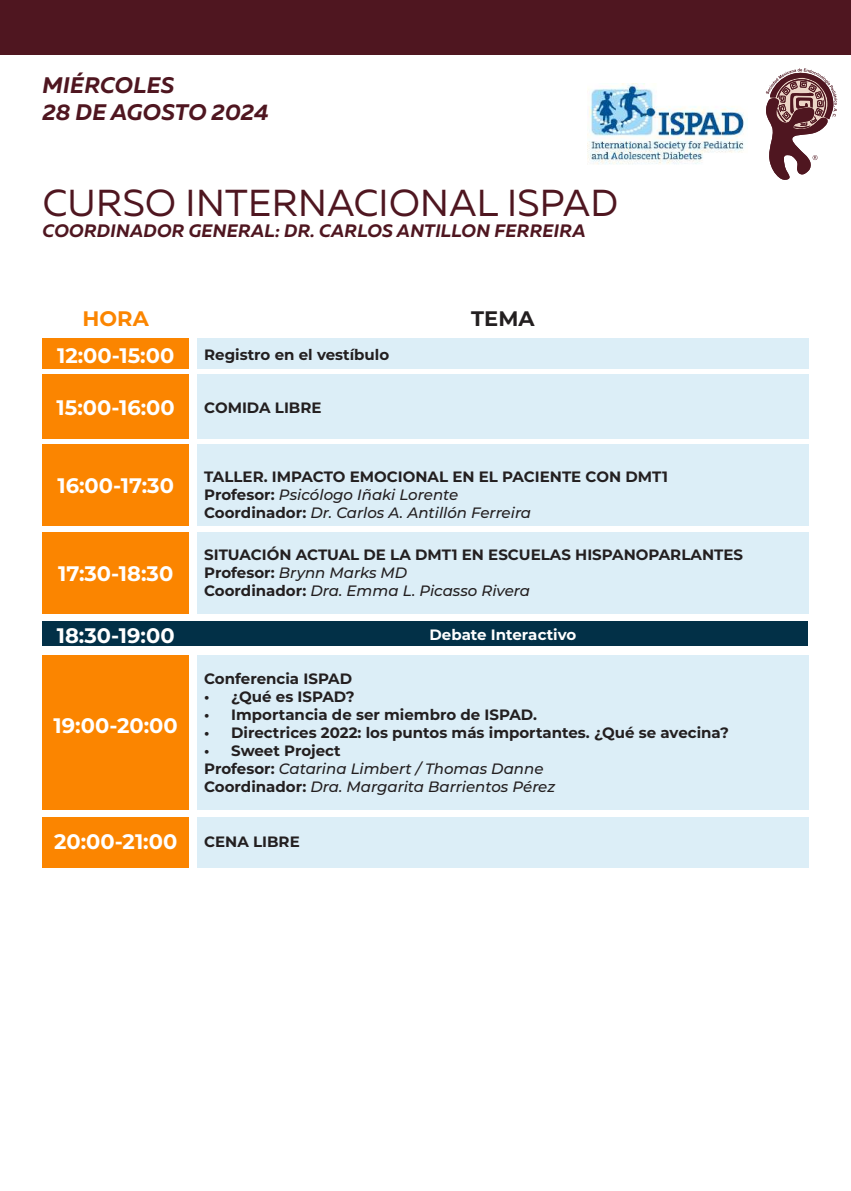
<style>
.page{position:relative;width:851px;height:1191px;background:#fff}
.page>*{position:absolute;margin:0;border:0;box-sizing:border-box;transform-origin:0 0}
.t1{font:37.5px "Muller";letter-spacing:.01em;color:#4f1620}
.t2{font:italic 700 22.5px/27px "Muller";letter-spacing:.005em;color:#4f1620}
.t3{font:700 21px "Montserrat";color:#fff}
.t4{font:700 21px "Montserrat";color:#fb8500}
.t5{font:700 21px "Montserrat";color:#231f20}
.t6{font:italic 700 18px "Muller";letter-spacing:.01em;color:#4f1620}
.t7{font:700 15px/18px "Montserrat";color:#231f20}
.t8{font:italic 500 15px/18px "Montserrat";color:#231f20}
.t9{font:700 15px "Montserrat";color:#fff}
.s1{font-weight:500;font-style:italic}
.s2{font-weight:700;font-style:normal}
</style>
<div class="page">
<div style="left:43px;top:339px;width:146px;height:30px;background:#fb8500"></div>
<svg style="left:765px;top:68px;width:72px;height:112px"></svg>
<div style="left:197px;top:339px;width:611px;height:30px;background:#dceef7"></div>
<div style="left:43px;top:374px;width:146px;height:64px;background:#fb8500"></div>
<div style="left:197px;top:374px;width:611px;height:64px;background:#dceef7"></div>
<div style="left:43px;top:444px;width:146px;height:81px;background:#fb8500"></div>
<div style="left:197px;top:444px;width:611px;height:81px;background:#dceef7"></div>
<div style="left:43px;top:817px;width:146px;height:51px;background:#fb8500"></div>
<div style="left:197px;top:817px;width:611px;height:51px;background:#dceef7"></div>
<div style="left:43px;top:621px;width:765px;height:25px;background:#023047"></div>
<div style="left:43px;top:655px;width:146px;height:155px;background:#fb8500"></div>
<div style="left:197px;top:655px;width:611px;height:155px;background:#dceef7"></div>
<img style="left:587px;top:84px;width:159px;height:81px">
<div style="left:43px;top:532px;width:146px;height:81px;background:#fb8500"></div>
<div style="left:197px;top:532px;width:611px;height:81px;background:#dceef7"></div>
<div style="left:0;top:0;width:850px;height:54px;background:#4f1620"></div>
<h2 class="t2" style="left:43px;top:71px;width:228px">MIÉRCOLES<br>28 DE AGOSTO 2024</h2>
<h1 class="t1" style="left:43px;top:179px;width:576px">CURSO INTERNACIONAL ISPAD</h1>
<p class="t6" style="left:43px;top:220px;width:544px">COORDINADOR GENERAL: DR. CARLOS ANTILLON FERREIRA</p>
<h3 class="t4" style="left:83px;top:304px;width:68px">HORA</h3>
<h3 class="t5" style="left:471px;top:304px;width:65px">TEMA</h3>
<h3 class="t3" style="left:57px;top:340px;width:119px">12:00-15:00</h3>
<p class="t7" style="left:204px;top:344px;width:186px">Registro en el vestíbulo</p>
<h3 class="t3" style="left:57px;top:392px;width:120px">15:00-16:00</h3>
<p class="t7" style="left:204px;top:398px;width:119px">COMIDA LIBRE</p>
<h3 class="t3" style="left:57px;top:470px;width:118px">16:00-17:30</h3>
<p class="t7" style="left:204px;top:467px;width:465px">TALLER. IMPACTO EMOCIONAL EN EL PACIENTE CON DMT1<br>Profesor: <span class="s1">Psicólogo Iñaki Lorente<br></span>Coordinador: <span class="s1">Dr. Carlos A. Antillón Ferreira</span></p>
<h3 class="t3" style="left:58px;top:558px;width:117px">17:30-18:30</h3>
<p class="t7" style="left:204px;top:545px;width:540px">SITUACIÓN ACTUAL DE LA DMT1 EN ESCUELAS HISPANOPARLANTES<br>Profesor: <span class="s1">Brynn Marks MD<br></span>Coordinador: <span class="s1">Dra. Emma L. Picasso Rivera</span></p>
<h3 class="t3" style="left:57px;top:620px;width:119px">18:30-19:00</h3>
<p class="t9" style="left:429px;top:624px;width:148px">Debate Interactivo</p>
<h3 class="t3" style="left:54px;top:710px;width:126px">19:00-20:00</h3>
<p class="t7" style="left:204px;top:669px;width:149px">Conferencia ISPAD</p>
<p class="t7" style="left:204px;top:687px;width:152px">• ¿Qué es ISPAD?</p>
<p class="t7" style="left:204px;top:705px;width:334px">• Importancia de ser miembro de ISPAD.</p>
<p class="t7" style="left:204px;top:723px;width:526px">• Directrices 2022: los puntos más importantes. ¿Qué se avecina?</p>
<p class="t8" style="left:204px;top:741px;width:352px"><span class="s2">• Sweet Project<br>Profesor:</span> Catarina Limbert / Thomas Danne<br><span class="s2">Coordinador:</span> Dra. Margarita Barrientos Pérez</p>
<h3 class="t3" style="left:54px;top:826px;width:125px">20:00-21:00</h3>
<p class="t7" style="left:204px;top:831px;width:97px">CENA LIBRE</p>
</div>
